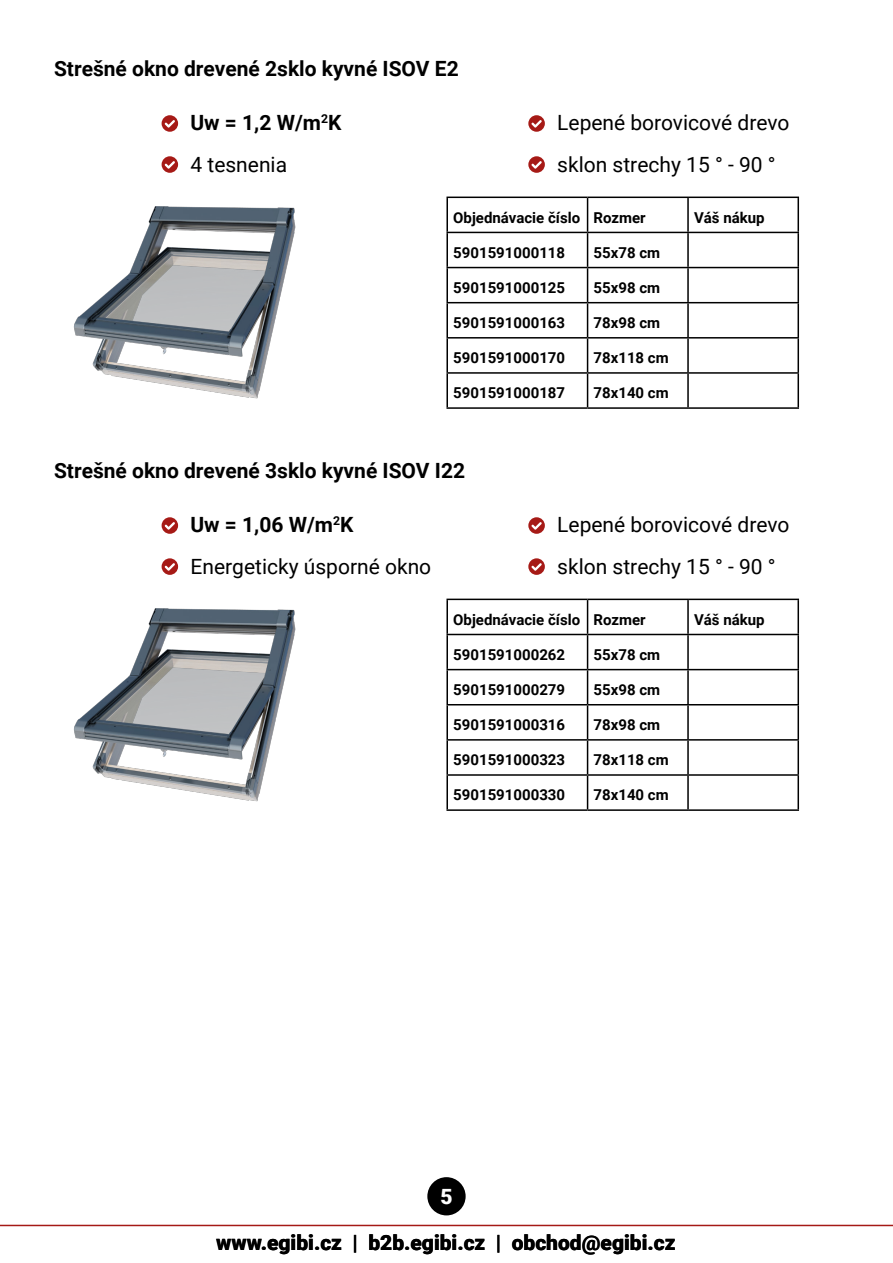
<style>
.page{position:relative;width:893px;height:1263px;background:#fff}
.page>*{position:absolute;margin:0;border:0;box-sizing:border-box;transform-origin:0 0}
.t1{font:21px/41.7px "Roboto";color:#000}
.t2{font:700 21px/41.7px "Roboto";color:#000}
.t3{font:900 21px "Roboto";color:#000}
.t4{font:900 21px "Roboto";color:#fff}
.t5{font:700 15px "Roboto";color:#000}
.s1{font-weight:400}
.s2{font-weight:700}
</style>
<div class="page">
<div style="left:427px;top:1177px;width:39px;height:38px;background:#000;border-radius:50%"></div>
<img style="left:73px;top:608px;width:223px;height:194px">
<svg style="left:528px;top:517px;width:17px;height:17px"></svg>
<hr style="left:446px;top:599px;width:142px;height:1px;background:#000">
<hr style="left:446px;top:600px;width:2px;height:34px;background:#000">
<hr style="left:588px;top:599px;width:100px;height:1px;background:#000">
<hr style="left:587px;top:600px;width:1px;height:34px;background:#000">
<hr style="left:688px;top:599px;width:111px;height:1px;background:#000">
<hr style="left:687px;top:600px;width:2px;height:34px;background:#000">
<hr style="left:797px;top:600px;width:2px;height:34px;background:#000">
<hr style="left:446px;top:634px;width:142px;height:1px;background:#000">
<hr style="left:446px;top:635px;width:2px;height:34px;background:#000">
<hr style="left:588px;top:634px;width:100px;height:1px;background:#000">
<hr style="left:587px;top:635px;width:1px;height:34px;background:#000">
<hr style="left:688px;top:634px;width:111px;height:1px;background:#000">
<hr style="left:687px;top:635px;width:2px;height:34px;background:#000">
<hr style="left:797px;top:635px;width:2px;height:34px;background:#000">
<hr style="left:446px;top:669px;width:142px;height:1px;background:#000">
<hr style="left:446px;top:670px;width:2px;height:34px;background:#000">
<hr style="left:588px;top:669px;width:100px;height:1px;background:#000">
<hr style="left:587px;top:670px;width:1px;height:34px;background:#000">
<hr style="left:688px;top:669px;width:111px;height:1px;background:#000">
<hr style="left:687px;top:670px;width:2px;height:34px;background:#000">
<hr style="left:797px;top:670px;width:2px;height:34px;background:#000">
<hr style="left:446px;top:704px;width:142px;height:1px;background:#000">
<hr style="left:446px;top:705px;width:2px;height:34px;background:#000">
<hr style="left:588px;top:704px;width:100px;height:1px;background:#000">
<hr style="left:587px;top:705px;width:1px;height:34px;background:#000">
<hr style="left:688px;top:704px;width:111px;height:1px;background:#000">
<hr style="left:687px;top:705px;width:2px;height:34px;background:#000">
<hr style="left:797px;top:705px;width:2px;height:34px;background:#000">
<hr style="left:446px;top:739px;width:142px;height:2px;background:#000">
<hr style="left:446px;top:741px;width:2px;height:33px;background:#000">
<hr style="left:588px;top:739px;width:100px;height:2px;background:#000">
<hr style="left:587px;top:741px;width:1px;height:33px;background:#000">
<hr style="left:688px;top:739px;width:111px;height:2px;background:#000">
<hr style="left:687px;top:741px;width:2px;height:33px;background:#000">
<hr style="left:797px;top:741px;width:2px;height:33px;background:#000">
<hr style="left:446px;top:774px;width:142px;height:2px;background:#000">
<hr style="left:446px;top:776px;width:2px;height:33px;background:#000">
<hr style="left:588px;top:774px;width:100px;height:2px;background:#000">
<hr style="left:587px;top:776px;width:1px;height:33px;background:#000">
<hr style="left:688px;top:774px;width:111px;height:2px;background:#000">
<hr style="left:687px;top:776px;width:2px;height:33px;background:#000">
<hr style="left:797px;top:776px;width:2px;height:33px;background:#000">
<hr style="left:446px;top:809px;width:142px;height:2px;background:#000">
<hr style="left:588px;top:809px;width:100px;height:2px;background:#000">
<hr style="left:688px;top:809px;width:111px;height:2px;background:#000">
<svg style="left:528px;top:558px;width:17px;height:17px"></svg>
<svg style="left:162px;top:517px;width:16px;height:17px"></svg>
<svg style="left:162px;top:558px;width:16px;height:17px"></svg>
<img style="left:74px;top:206px;width:222px;height:193px">
<svg style="left:528px;top:115px;width:17px;height:17px"></svg>
<hr style="left:446px;top:197px;width:142px;height:1px;background:#000">
<hr style="left:446px;top:198px;width:2px;height:34px;background:#000">
<hr style="left:588px;top:197px;width:100px;height:1px;background:#000">
<hr style="left:587px;top:198px;width:1px;height:34px;background:#000">
<hr style="left:688px;top:197px;width:111px;height:1px;background:#000">
<hr style="left:687px;top:198px;width:2px;height:34px;background:#000">
<hr style="left:797px;top:198px;width:2px;height:34px;background:#000">
<hr style="left:446px;top:232px;width:142px;height:1px;background:#000">
<hr style="left:446px;top:233px;width:2px;height:34px;background:#000">
<hr style="left:588px;top:232px;width:100px;height:1px;background:#000">
<hr style="left:587px;top:233px;width:1px;height:34px;background:#000">
<hr style="left:688px;top:232px;width:111px;height:1px;background:#000">
<hr style="left:687px;top:233px;width:2px;height:34px;background:#000">
<hr style="left:797px;top:233px;width:2px;height:34px;background:#000">
<hr style="left:446px;top:267px;width:142px;height:1px;background:#000">
<hr style="left:446px;top:268px;width:2px;height:34px;background:#000">
<hr style="left:588px;top:267px;width:100px;height:1px;background:#000">
<hr style="left:587px;top:268px;width:1px;height:34px;background:#000">
<hr style="left:688px;top:267px;width:111px;height:1px;background:#000">
<hr style="left:687px;top:268px;width:2px;height:34px;background:#000">
<hr style="left:797px;top:268px;width:2px;height:34px;background:#000">
<hr style="left:446px;top:302px;width:142px;height:1px;background:#000">
<hr style="left:446px;top:303px;width:2px;height:34px;background:#000">
<hr style="left:588px;top:302px;width:100px;height:1px;background:#000">
<hr style="left:587px;top:303px;width:1px;height:34px;background:#000">
<hr style="left:688px;top:302px;width:111px;height:1px;background:#000">
<hr style="left:687px;top:303px;width:2px;height:34px;background:#000">
<hr style="left:797px;top:303px;width:2px;height:34px;background:#000">
<hr style="left:446px;top:337px;width:142px;height:2px;background:#000">
<hr style="left:446px;top:339px;width:2px;height:33px;background:#000">
<hr style="left:588px;top:337px;width:100px;height:2px;background:#000">
<hr style="left:587px;top:339px;width:1px;height:33px;background:#000">
<hr style="left:688px;top:337px;width:111px;height:2px;background:#000">
<hr style="left:687px;top:339px;width:2px;height:33px;background:#000">
<hr style="left:797px;top:339px;width:2px;height:33px;background:#000">
<hr style="left:446px;top:372px;width:142px;height:2px;background:#000">
<hr style="left:446px;top:374px;width:2px;height:33px;background:#000">
<hr style="left:588px;top:372px;width:100px;height:2px;background:#000">
<hr style="left:587px;top:374px;width:1px;height:33px;background:#000">
<hr style="left:688px;top:372px;width:111px;height:2px;background:#000">
<hr style="left:687px;top:374px;width:2px;height:33px;background:#000">
<hr style="left:797px;top:374px;width:2px;height:33px;background:#000">
<hr style="left:446px;top:407px;width:142px;height:2px;background:#000">
<hr style="left:588px;top:407px;width:100px;height:2px;background:#000">
<hr style="left:688px;top:407px;width:111px;height:2px;background:#000">
<svg style="left:528px;top:156px;width:17px;height:17px"></svg>
<svg style="left:162px;top:115px;width:16px;height:17px"></svg>
<svg style="left:162px;top:156px;width:16px;height:17px"></svg>
<hr style="left:0;top:1225px;width:893px;height:1px;background:#a51a16">
<h1 class="t2" style="left:54px;top:47px;width:406px">Strešné okno drevené 2sklo kyvné ISOV E2</h1>
<h1 class="t2" style="left:190px;top:101px;width:152px">Uw = 1,2 W/m<sup>2</sup>K<br><span class="s1">4 tesnenia</span></h1>
<h1 class="t1" style="left:557px;top:101px;width:234px">Lepené borovicové drevo</h1>
<h1 class="t1" style="left:557px;top:143px;width:220px">sklon strechy 15 ° - 90 °</h1>
<p class="t5" style="left:453px;top:207px;width:194px">Objednávacie číslo Rozmer</p>
<p class="t5" style="left:694px;top:207px;width:72px">Váš nákup</p>
<p class="t5" style="left:453px;top:242px;width:113px">5901591000118</p>
<p class="t5" style="left:594px;top:242px;width:68px">55x78 cm</p>
<p class="t5" style="left:453px;top:277px;width:113px">5901591000125</p>
<p class="t5" style="left:594px;top:277px;width:68px">55x98 cm</p>
<p class="t5" style="left:453px;top:312px;width:113px">5901591000163</p>
<p class="t5" style="left:594px;top:312px;width:68px">78x98 cm</p>
<p class="t5" style="left:453px;top:347px;width:113px">5901591000170</p>
<p class="t5" style="left:594px;top:347px;width:77px">78x118 cm</p>
<p class="t5" style="left:453px;top:382px;width:113px">5901591000187</p>
<p class="t5" style="left:594px;top:382px;width:77px">78x140 cm</p>
<h1 class="t2" style="left:54px;top:449px;width:413px">Strešné okno drevené 3sklo kyvné ISOV I22</h1>
<h1 class="t1" style="left:190px;top:503px;width:242px"><span class="s2">Uw = 1,06 W/m</span><sup>2</sup><span class="s2">K<br></span>Energeticky úsporné okno</h1>
<h1 class="t1" style="left:557px;top:503px;width:234px">Lepené borovicové drevo</h1>
<h1 class="t1" style="left:557px;top:545px;width:220px">sklon strechy 15 ° - 90 °</h1>
<p class="t5" style="left:453px;top:609px;width:194px">Objednávacie číslo Rozmer</p>
<p class="t5" style="left:694px;top:609px;width:72px">Váš nákup</p>
<p class="t5" style="left:453px;top:644px;width:113px">5901591000262</p>
<p class="t5" style="left:594px;top:644px;width:68px">55x78 cm</p>
<p class="t5" style="left:453px;top:679px;width:113px">5901591000279</p>
<p class="t5" style="left:594px;top:679px;width:68px">55x98 cm</p>
<p class="t5" style="left:453px;top:714px;width:113px">5901591000316</p>
<p class="t5" style="left:594px;top:714px;width:68px">78x98 cm</p>
<p class="t5" style="left:453px;top:749px;width:113px">5901591000323</p>
<p class="t5" style="left:594px;top:749px;width:77px">78x118 cm</p>
<p class="t5" style="left:453px;top:784px;width:113px">5901591000330</p>
<p class="t5" style="left:594px;top:784px;width:77px">78x140 cm</p>
<h1 class="t4" style="left:440px;top:1182px;width:14px">5</h1>
<h1 class="t3" style="left:216px;top:1228px;width:461px">www.egibi.cz | b2b.egibi.cz | obchod@egibi.cz</h1>
</div>
